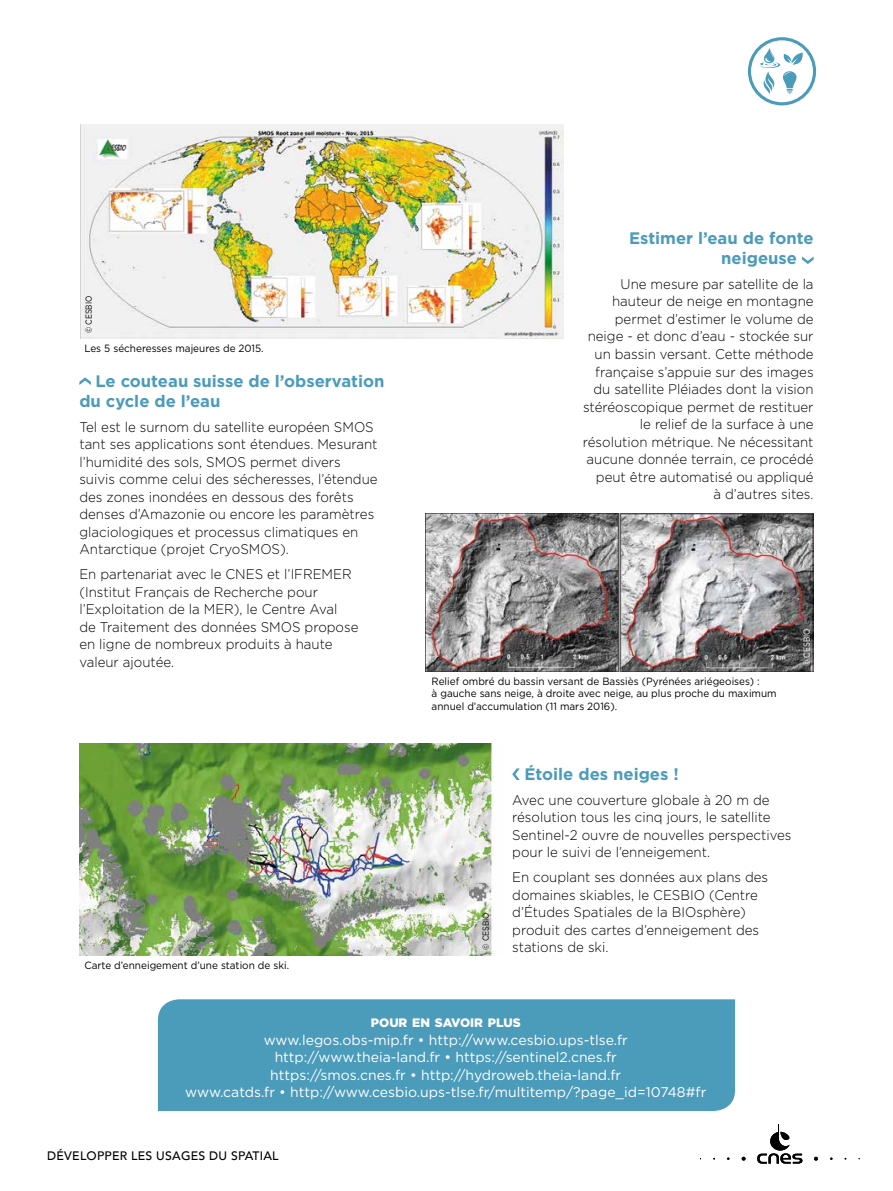
<style>
.page{position:relative;width:893px;height:1191px;background:#fff}
.page>*{position:absolute;margin:0;border:0;box-sizing:border-box;transform-origin:0 0}
.t1{font:700 16.62px/19.9px "Gotham";color:#4b9bbb}
.t2{font:300 14px/17.5px "Gotham";color:#000;scale:.95 1}
.t3{font:14px/17.5px "Gotham";color:#fff;text-align:center}
.t4{font:500 12.25px "Avenir";letter-spacing:.02em;color:#000}
.t5{font:900 12.25px "Gotham";color:#fff}
.t6{font:10.5px/12.6px "Gotham";color:#000;scale:.95 1}
.t7{font:8.75px "Gotham";color:#000;scale:.85 1}
.t8{font:8.75px "Gotham";color:#fff;scale:.85 1}
</style>
<div class="page">
<svg style="left:814px;top:1156px;width:4px;height:4px"></svg>
<svg style="left:742px;top:1156px;width:3px;height:4px"></svg>
<svg style="left:757px;top:1124px;width:45px;height:39px"></svg>
<img style="left:80px;top:124px;width:483px;height:215px">
<img style="left:426px;top:513px;width:388px;height:158px">
<svg style="left:802px;top:256px;width:12px;height:8px"></svg>
<svg style="left:512px;top:768px;width:8px;height:12px"></svg>
<div style="left:748px;top:37px;width:68px;height:68px;border:3px solid #4b9bbb;border-radius:50%"></div>
<svg style="left:759px;top:48px;width:46px;height:46px"></svg>
<img style="left:79px;top:743px;width:415px;height:212px">
<svg style="left:79px;top:377px;width:12px;height:8px"></svg>
<div style="left:158px;top:999px;width:577px;height:112px;background:#4b9bbb"></div>
<p class="t7" style="left:83px;top:333px;width:46px;rotate:-90deg">© CESBIO</p>
<p class="t6" style="left:84px;top:342px;width:190px">Les 5 sécheresses majeures de 2015.</p>
<p class="t1" style="left:79px;top:371px;width:307px;text-indent:16px">Le couteau suisse de l’observation du cycle de l’eau</p>
<p class="t2" style="left:79px;top:417px;width:315px">Tel est le surnom du satellite européen SMOS tant ses applications sont étendues. Mesurant l’humidité des sols, SMOS permet divers suivis comme celui des sécheresses, l’étendue des zones inondées en dessous des forêts denses d’Amazonie ou encore les paramètres glaciologiques et processus climatiques en Antarctique (projet CryoSMOS).</p>
<p class="t2" style="left:79px;top:565px;width:295px">En partenariat avec le CNES et l’IFREMER (Institut Français de Recherche pour l’Exploitation de la MER), le Centre Aval<br>de Traitement des données SMOS propose en ligne de nombreux produits à haute valeur ajoutée.</p>
<p class="t6" style="left:84px;top:958px;width:217px">Carte d’enneigement d’une station de ski.</p>
<p class="t1" style="left:721px;top:228px;width:94px;text-indent:-92px">Estimer l’eau de fonte neigeuse</p>
<p class="t2" style="left:583px;top:275px;width:244px;text-align:right">Une mesure par satellite de la hauteur de neige en montagne permet d’estimer le volume de neige - et donc d’eau - stockée sur un bassin versant. Cette méthode française s’appuie sur des images du satellite Pléiades dont la vision stéréoscopique permet de restituer le relief de la surface à une résolution métrique. Ne nécessitant aucune donnée terrain, ce procédé peut être automatisé ou appliqué<br>à d’autres sites.</p>
<p class="t6" style="left:432px;top:674px;width:365px">Relief ombré du bassin versant de Bassiès (Pyrénées ariégeoises) :<br>à gauche sans neige, à droite avec neige, au plus proche du maximum annuel d’accumulation (11 mars 2016).</p>
<p class="t8" style="left:801px;top:666px;width:46px;rotate:-90deg">© CESBIO</p>
<p class="t7" style="left:480px;top:949px;width:46px;rotate:-90deg">© CESBIO</p>
<p class="t1" style="left:524px;top:764px;width:156px">Étoile des neiges !</p>
<p class="t2" style="left:512px;top:791px;width:295px">Avec une couverture globale à 20 m de résolution tous les cinq jours, le satellite Sentinel-2 ouvre de nouvelles perspectives pour le suivi de l’enneigement.</p>
<p class="t2" style="left:512px;top:868px;width:271px">En couplant ses données aux plans des domaines skiables, le CESBIO (Centre d’Études Spatiales de la BIOsphère) produit des cartes d’enneigement des stations de ski.</p>
<p class="t5" style="left:371px;top:1014px;width:151px">POUR EN SAVOIR PLUS</p>
<p class="t3" style="left:185px;top:1030px;width:523px">www.legos.obs-mip.fr • http://www.cesbio.ups-tlse.fr http://www.theia-land.fr • https://sentinel2.cnes.fr<br>https://smos.cnes.fr • http://hydroweb.theia-land.fr<br>www.catds.fr • http://www.cesbio.ups-tlse.fr/multitemp/?page_id=10748#fr</p>
<p class="t4" style="left:47px;top:1145px;width:233px">DÉVELOPPER LES USAGES DU SPATIAL</p>
</div>
